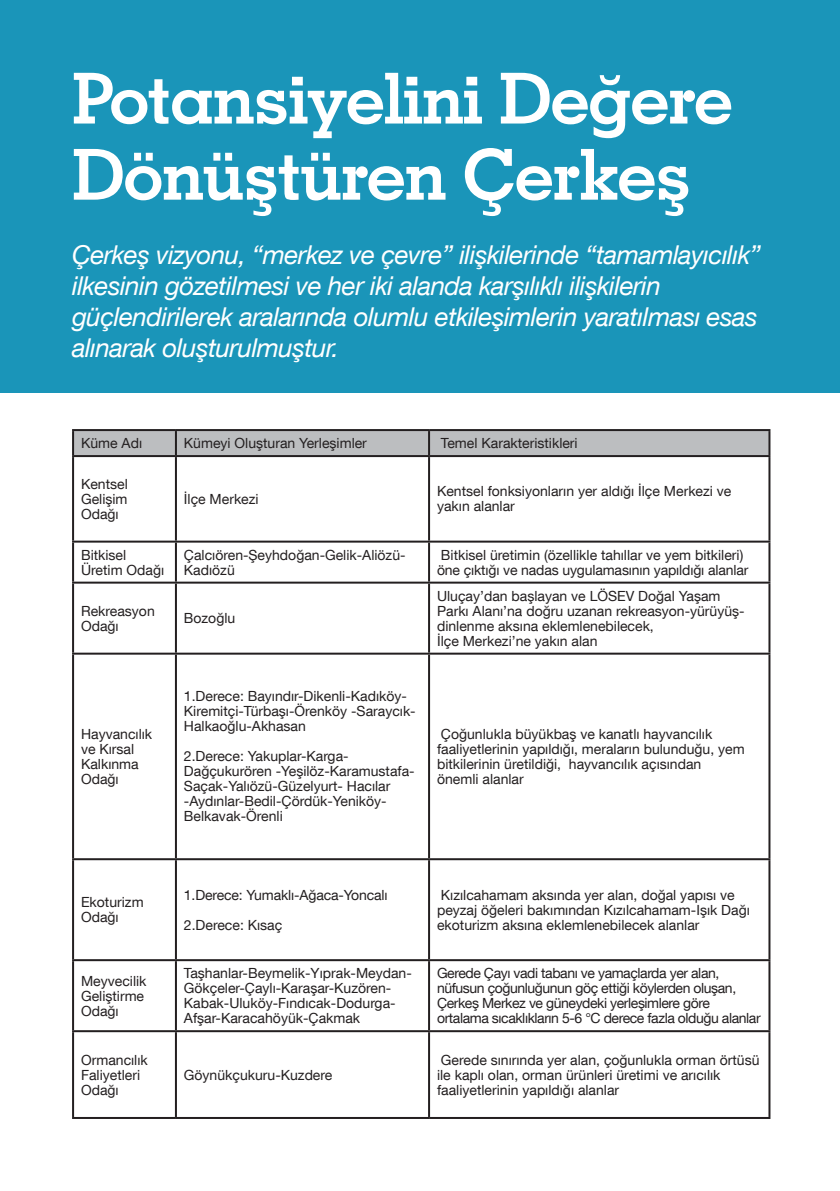
<style>
.page{position:relative;width:840px;height:1191px;background:#fff}
.page>*{position:absolute;margin:0;border:0;box-sizing:border-box;transform-origin:0 0}
.t1{font:700 70.4px/76.2px "Geometric Slab 703 BT";letter-spacing:-.02em;color:#fff}
.t2{font:italic 26px/31.2px "Helvetica Neue LT Com";letter-spacing:-.02em;color:#fff}
.t3{font:14px/15px "Helvetica Neue LT Com";color:#231f20}
.t4{font:14px/15px "Helvetica Neue LT Com";letter-spacing:-.03em;color:#231f20}
</style>
<div class="page">
<div style="left:0;top:0;width:839px;height:392px;background:#1a95b9"></div>
<div style="left:74px;top:431px;width:694px;height:24px;background:#bcbec0"></div>
<hr style="left:72px;top:429px;width:104px;height:2px;background:#231f20">
<hr style="left:72px;top:431px;width:2px;height:24px;background:#231f20">
<hr style="left:176px;top:429px;width:253px;height:2px;background:#231f20">
<hr style="left:175px;top:431px;width:2px;height:24px;background:#231f20">
<hr style="left:429px;top:429px;width:341px;height:2px;background:#231f20">
<hr style="left:428px;top:431px;width:2px;height:24px;background:#231f20">
<hr style="left:768px;top:431px;width:2px;height:24px;background:#231f20">
<hr style="left:72px;top:455px;width:104px;height:2px;background:#231f20">
<hr style="left:72px;top:457px;width:2px;height:83px;background:#231f20">
<hr style="left:176px;top:455px;width:253px;height:2px;background:#231f20">
<hr style="left:175px;top:457px;width:2px;height:83px;background:#231f20">
<hr style="left:429px;top:455px;width:341px;height:2px;background:#231f20">
<hr style="left:428px;top:457px;width:2px;height:83px;background:#231f20">
<hr style="left:768px;top:457px;width:2px;height:83px;background:#231f20">
<hr style="left:72px;top:540px;width:104px;height:2px;background:#231f20">
<hr style="left:72px;top:542px;width:2px;height:39px;background:#231f20">
<hr style="left:176px;top:540px;width:253px;height:2px;background:#231f20">
<hr style="left:175px;top:542px;width:2px;height:39px;background:#231f20">
<hr style="left:429px;top:540px;width:341px;height:2px;background:#231f20">
<hr style="left:428px;top:542px;width:2px;height:39px;background:#231f20">
<hr style="left:768px;top:542px;width:2px;height:39px;background:#231f20">
<hr style="left:72px;top:581px;width:104px;height:2px;background:#231f20">
<hr style="left:72px;top:583px;width:2px;height:69px;background:#231f20">
<hr style="left:176px;top:581px;width:253px;height:2px;background:#231f20">
<hr style="left:175px;top:583px;width:2px;height:69px;background:#231f20">
<hr style="left:429px;top:581px;width:341px;height:2px;background:#231f20">
<hr style="left:428px;top:583px;width:2px;height:69px;background:#231f20">
<hr style="left:768px;top:583px;width:2px;height:69px;background:#231f20">
<hr style="left:72px;top:652px;width:104px;height:2px;background:#231f20">
<hr style="left:72px;top:654px;width:2px;height:204px;background:#231f20">
<hr style="left:176px;top:652px;width:253px;height:2px;background:#231f20">
<hr style="left:175px;top:654px;width:2px;height:204px;background:#231f20">
<hr style="left:429px;top:652px;width:341px;height:2px;background:#231f20">
<hr style="left:428px;top:654px;width:2px;height:204px;background:#231f20">
<hr style="left:768px;top:654px;width:2px;height:204px;background:#231f20">
<hr style="left:72px;top:858px;width:104px;height:2px;background:#231f20">
<hr style="left:72px;top:860px;width:2px;height:99px;background:#231f20">
<hr style="left:176px;top:858px;width:253px;height:2px;background:#231f20">
<hr style="left:175px;top:860px;width:2px;height:99px;background:#231f20">
<hr style="left:429px;top:858px;width:341px;height:2px;background:#231f20">
<hr style="left:428px;top:860px;width:2px;height:99px;background:#231f20">
<hr style="left:768px;top:860px;width:2px;height:99px;background:#231f20">
<hr style="left:72px;top:959px;width:104px;height:2px;background:#231f20">
<hr style="left:72px;top:961px;width:2px;height:69px;background:#231f20">
<hr style="left:176px;top:959px;width:253px;height:2px;background:#231f20">
<hr style="left:175px;top:961px;width:2px;height:69px;background:#231f20">
<hr style="left:429px;top:959px;width:341px;height:2px;background:#231f20">
<hr style="left:428px;top:961px;width:2px;height:69px;background:#231f20">
<hr style="left:768px;top:961px;width:2px;height:69px;background:#231f20">
<hr style="left:72px;top:1030px;width:104px;height:2px;background:#231f20">
<hr style="left:72px;top:1032px;width:2px;height:85px;background:#231f20">
<hr style="left:176px;top:1030px;width:253px;height:2px;background:#231f20">
<hr style="left:175px;top:1032px;width:2px;height:85px;background:#231f20">
<hr style="left:429px;top:1030px;width:341px;height:2px;background:#231f20">
<hr style="left:428px;top:1032px;width:2px;height:85px;background:#231f20">
<hr style="left:768px;top:1032px;width:2px;height:85px;background:#231f20">
<hr style="left:72px;top:1117px;width:104px;height:2px;background:#231f20">
<hr style="left:176px;top:1117px;width:253px;height:2px;background:#231f20">
<hr style="left:429px;top:1117px;width:341px;height:2px;background:#231f20">
<h1 class="t1" style="left:72px;top:60px;width:662px">Potansiyelini Değere<br>Dönüştüren Çerkeş</h1>
<h2 class="t2" style="left:72px;top:238px;width:690px">Çerkeş vizyonu, “merkez ve çevre” ilişkilerinde “tamamlayıcılık” ilkesinin gözetilmesi ve her iki alanda karşılıklı ilişkilerin güçlendirilerek aralarında olumlu etkileşimlerin yaratılması esas alınarak oluşturulmuştur.</h2>
<p class="t3" style="left:81px;top:435px;width:62px">Küme Adı</p>
<p class="t3" style="left:184px;top:435px;width:184px">Kümeyi Oluşturan Yerleşimler</p>
<p class="t3" style="left:440px;top:435px;width:138px">Temel Karakteristikleri</p>
<p class="t3" style="left:81px;top:476px;width:48px;text-align:justify">Kentsel Gelişim Odağı</p>
<p class="t3" style="left:184px;top:491px;width:76px">İlçe Merkezi</p>
<p class="t3" style="left:437px;top:483px;width:296px">Kentsel fonksiyonların yer aldığı İlçe Merkezi ve yakın alanlar</p>
<p class="t3" style="left:81px;top:547px;width:84px">Bitkisel<br>Üretim Odağı</p>
<p class="t3" style="left:184px;top:547px;width:223px">Çalcıören-Şeyhdoğan-Gelik-Aliözü-<br>Kadıözü</p>
<p class="t3" style="left:437px;top:547px;width:313px">Bitkisel üretimin (özellikle tahıllar ve yem bitkileri) öne çıktığı ve nadas uygulamasının yapıldığı alanlar</p>
<p class="t3" style="left:81px;top:603px;width:75px">Rekreasyon<br>Odağı</p>
<p class="t3" style="left:184px;top:610px;width:53px">Bozoğlu</p>
<p class="t3" style="left:437px;top:588px;width:309px">Uluçay’dan başlayan ve LÖSEV Doğal Yaşam Parkı Alanı’na doğru uzanan rekreasyon-yürüyüş&shy;dinlenme aksına eklemlenebilecek,<br>İlçe Merkezi’ne yakın alan</p>
<p class="t3" style="left:81px;top:726px;width:73px">Hayvancılık ve Kırsal<br>Kalkınma<br>Odağı</p>
<p class="t3" style="left:184px;top:688px;width:233px">1.Derece: Bayındır-Dikenli-Kadıköy-<br>Kiremitçi-Türbaşı-Örenköy -Saraycık-<br>Halkaoğlu-Akhasan</p>
<p class="t3" style="left:184px;top:748px;width:232px">2.Derece: Yakuplar-Karga-<br>Dağçukurören -Yeşilöz-Karamustafa-<br>Saçak-Yalıözü-Güzelyurt- Hacılar -Aydınlar-Bedil-Çördük-Yeniköy-<br>Belkavak-Örenli</p>
<p class="t3" style="left:437px;top:726px;width:309px">Çoğunlukla büyükbaş ve kanatlı hayvancılık faaliyetlerinin yapıldığı, meraların bulunduğu, yem bitkilerinin üretildiği, hayvancılık açısından önemli alanlar</p>
<p class="t3" style="left:81px;top:894px;width:64px">Ekoturizm<br>Odağı</p>
<p class="t3" style="left:184px;top:879px;width:205px;line-height:30px">1.Derece: Yumaklı-Ağaca-Yoncalı<br>2.Derece: Kısaç</p>
<p class="t3" style="left:437px;top:887px;width:314px">Kızılcahamam aksında yer alan, doğal yapısı ve peyzaj öğeleri bakımından Kızılcahamam-Işık Dağı ekoturizm aksına eklemlenebilecek alanlar</p>
<p class="t3" style="left:81px;top:973px;width:67px">Meyvecilik<br>Geliştirme<br>Odağı</p>
<p class="t3" style="left:184px;top:965px;width:229px">Taşhanlar-Beymelik-Yıprak-Meydan-Gökçeler-Çaylı-Karaşar-Kuzören-Kabak-Uluköy-Fındıcak-Dodurga-Afşar-Karacahöyük-Çakmak</p>
<p class="t4" style="left:437px;top:965px;width:325px">Gerede Çayı vadi tabanı ve yamaçlarda yer alan, nüfusun çoğunluğunun göç ettiği köylerden oluşan, Çerkeş Merkez ve güneydeki yerleşimlere göre ortalama sıcaklıkların 5-6 °C derece fazla olduğu alanlar</p>
<p class="t3" style="left:81px;top:1051px;width:68px">Ormancılık<br>Faliyetleri<br>Odağı</p>
<p class="t3" style="left:437px;top:1051px;width:324px">Gerede sınırında yer alan, çoğunlukla orman örtüsü ile kaplı olan, orman ürünleri üretimi ve arıcılık faaliyetlerinin yapıldığı alanlar</p>
<p class="t3" style="left:184px;top:1066px;width:150px">Göynükçukuru-Kuzdere</p>
</div>
